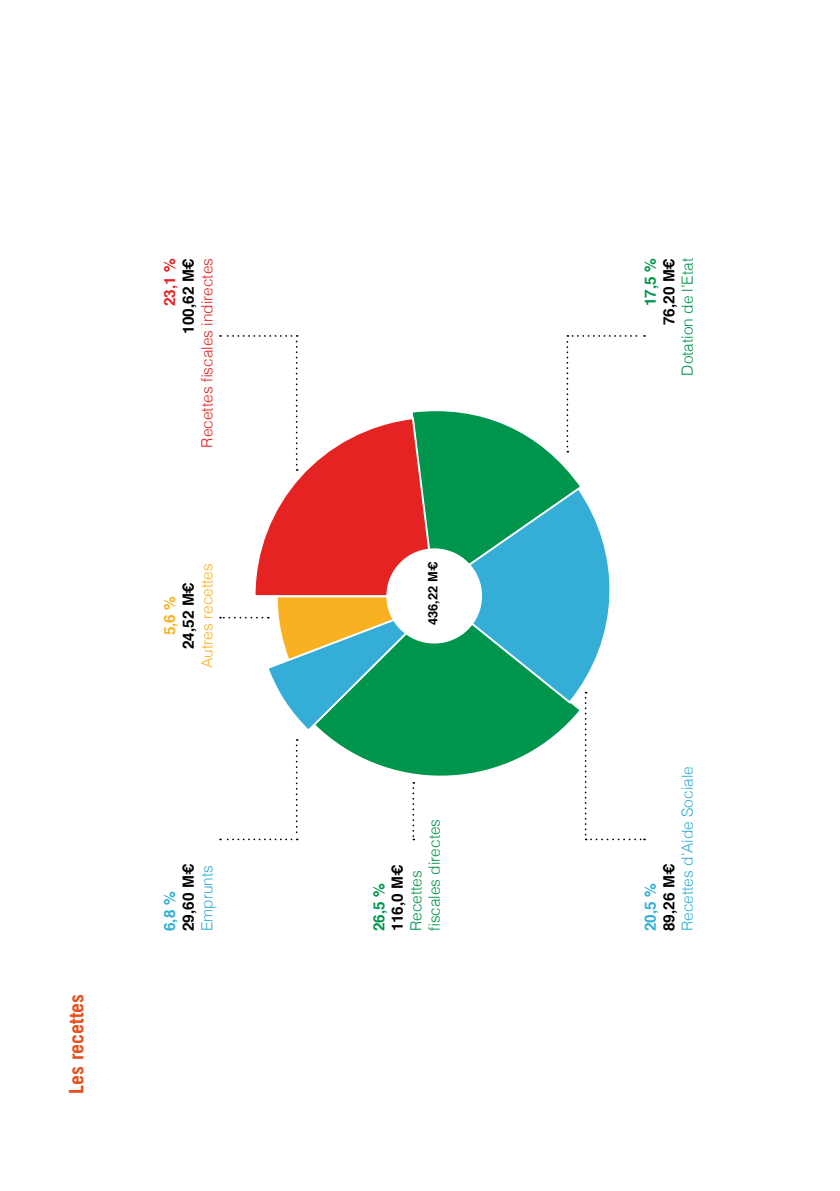
<style>
.page{position:relative;width:840px;height:1191px;background:#fff}
.page>*{position:absolute;margin:0;border:0;box-sizing:border-box;transform-origin:0 0}
.t1{font:700 20px "Trade Gothic";color:#e94e1b}
.t2{font:700 15.4px "Helvetica";color:#000}
.t3{font:300 15.4px/18.6px "Helvetica";color:#00954c}
.t4{font:300 15.4px "Helvetica";color:#34aed6}
.t5{font:300 15.4px "Helvetica";color:#e52322}
.t6{font:300 15.4px "Helvetica";color:#f9b122}
.t7{font:700 15.4px "Helvetica";color:#00954c}
.t8{font:700 15.4px "Helvetica";color:#34aed6}
.t9{font:700 15.4px "Helvetica";color:#e52322}
.t10{font:700 15.4px "Helvetica";color:#f9b122}
.t11{font:700 12.8px "Helvetica";color:#000}
</style>
<div class="page">
<svg style="left:220px;top:335px;width:424px;height:505px"></svg>
<p class="t1" style="left:64px;top:1093px;width:101px;rotate:-90deg">Les recettes</p>
<p class="t9" style="left:157px;top:306px;width:50px;rotate:-90deg">23,1 %</p>
<p class="t2" style="left:176px;top:334px;width:77px;rotate:-90deg">100,62 M€</p>
<p class="t5" style="left:194px;top:447px;width:191px;rotate:-90deg">Recettes fiscales indirectes</p>
<p class="t7" style="left:637px;top:306px;width:50px;rotate:-90deg">17,5 %</p>
<p class="t2" style="left:656px;top:325px;width:69px;rotate:-90deg">76,20 M€</p>
<p class="t3" style="left:676px;top:375px;width:119px;rotate:-90deg">Dotation de l’Etat</p>
<p class="t6" style="left:194px;top:668px;width:106px;rotate:-90deg">Autres recettes</p>
<p class="t2" style="left:176px;top:649px;width:69px;rotate:-90deg">24,52 M€</p>
<p class="t10" style="left:157px;top:635px;width:41px;rotate:-90deg">5,6 %</p>
<p class="t2" style="left:176px;top:931px;width:69px;rotate:-90deg">29,60 M€</p>
<p class="t4" style="left:194px;top:931px;width:67px;rotate:-90deg">Emprunts</p>
<p class="t8" style="left:157px;top:931px;width:41px;rotate:-90deg">6,8 %</p>
<p class="t11" style="left:422px;top:625px;width:65px;rotate:-90deg">436,22 M€</p>
<p class="t3" style="left:405px;top:931px;width:114px;rotate:-90deg">Recettes fiscales directes</p>
<p class="t2" style="left:385px;top:931px;width:68px;rotate:-90deg">116,0 M€</p>
<p class="t7" style="left:366px;top:931px;width:50px;rotate:-90deg">26,5 %</p>
<p class="t4" style="left:674px;top:931px;width:166px;rotate:-90deg">Recettes d’Aide Sociale</p>
<p class="t2" style="left:656px;top:931px;width:69px;rotate:-90deg">89,26 M€</p>
<p class="t8" style="left:637px;top:931px;width:50px;rotate:-90deg">20,5 %</p>
</div>
